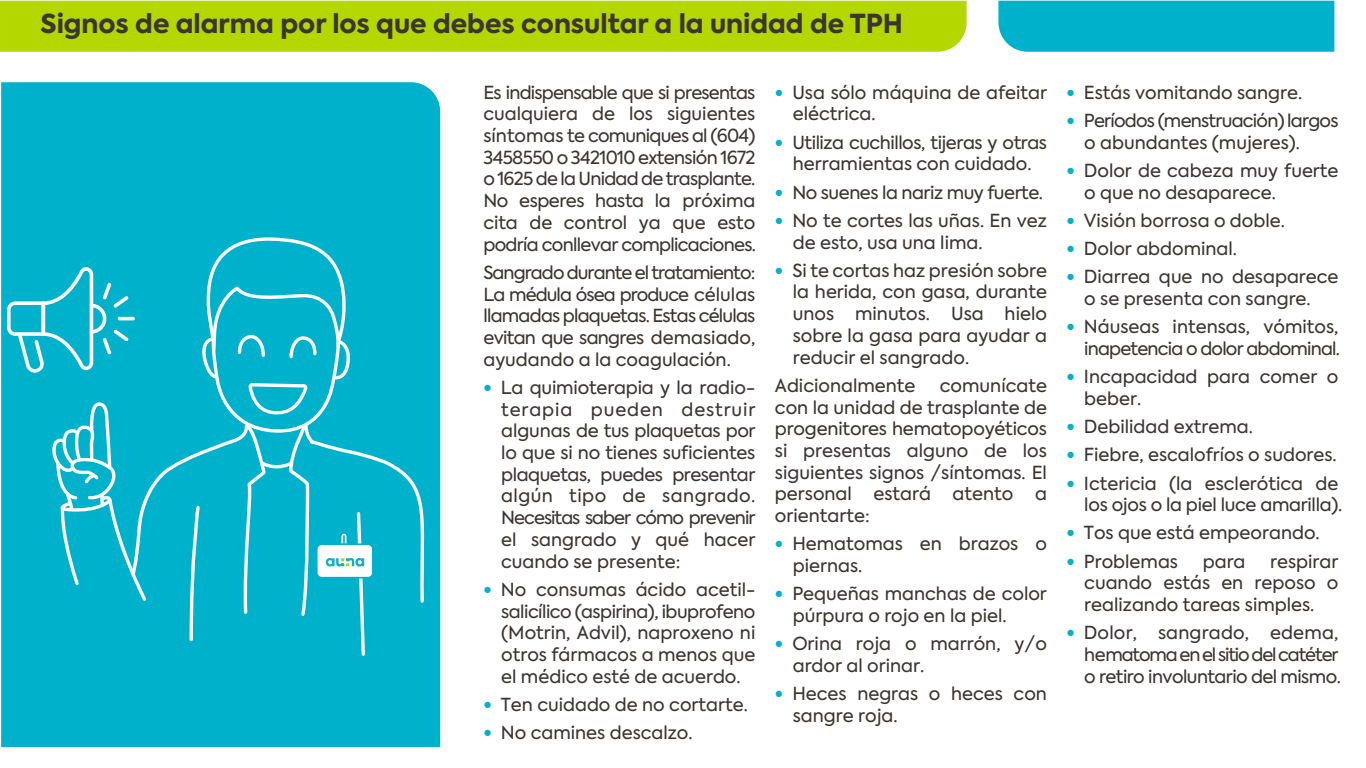
<style>
.page{position:relative;width:1366px;height:768px;background:#fff}
.page>*{position:absolute;margin:0;border:0;box-sizing:border-box;transform-origin:0 0}
.t1{font:800 26.1px "Axiforma";color:#3c3631}
.t2{font:17.9px/21.7px "Axiforma";color:#3c3631}
.t3{font:17.9px/21.7px "Axiforma";letter-spacing:-.025em;color:#3c3631;text-align:center}
.t4{font:17.9px/21.7px "Axiforma";letter-spacing:-.03em;color:#3c3631}
.t5{font:17.9px/21.7px "Axiforma";letter-spacing:-.045em;color:#3c3631;text-align:right}
.t6{font:17.9px/21.7px "Axiforma";letter-spacing:-.04em;color:#3c3631}
.s1{font-weight:800;color:#00b1cc}
</style>
<div class="page">
<div style="left:0;top:1px;width:967px;height:51px;background:#b5d700"></div>
<div style="left:998px;top:1px;width:336px;height:51px;background:#00b1cc"></div>
<div style="left:1px;top:82px;width:439px;height:665px;background:#00b1cc"></div>
<svg style="left:7px;top:237px;width:425px;height:436px"></svg>
<p class="t1" style="left:41px;top:6px;width:864px">Signos de alarma por los que debes consultar a la unidad de TPH</p>
<p class="t2" style="left:483px;top:82px;width:274px;text-align:justify">Es indispensable que si presentas cualquiera de los siguientes síntomas te comuniques al (604)<br>3458550 o 3421010 extensión 1672 o 1625 de la Unidad de trasplante.<br>No esperes hasta la próxima cita de control ya que esto podría conllevar complicaciones.</p>
<p class="t2" style="left:483px;top:262px;width:273px;text-align:justify">Sangrado durante el tratamiento:<br>La médula ósea produce células llamadas plaquetas. Estas células evitan que sangres demasiado, ayudando a la coagulación.</p>
<p class="t2" style="left:501px;top:377px;width:256px;text-align:justify;text-indent:-18px"><span class="s1">•</span> La quimioterapia y la radio&shy;terapia pueden destruir algunas de tus plaquetas por lo que si no tienes suficientes plaquetas, puedes presentar algún tipo de sangrado.<br>Necesitas saber cómo prevenir el sangrado y qué hacer cuando se presente:</p>
<p class="t2" style="left:501px;top:579px;width:256px;text-align:justify;text-indent:-18px"><span class="s1">•</span> No consumas ácido acetil&shy;salicílico (aspirina), ibuprofeno (Motrin, Advil), naproxeno ni otros fármacos a menos que el médico esté de acuerdo.</p>
<p class="t2" style="left:483px;top:694px;width:266px"><span class="s1">•</span> Ten cuidado de no cortarte.</p>
<p class="t2" style="left:483px;top:722px;width:211px"><span class="s1">•</span> No camines descalzo.</p>
<p class="t2" style="left:793px;top:82px;width:256px;text-indent:-18px"><span class="s1">•</span> Usa sólo máquina de afeitar eléctrica.</p>
<p class="t3" style="left:775px;top:132px;width:274px"><span class="s1">•</span> Utiliza cuchillos, tijeras y otras herramientas con cuidado.</p>
<p class="t3" style="left:775px;top:182px;width:270px"><span class="s1">•</span> No suenes la nariz muy fuerte.</p>
<p class="t2" style="left:793px;top:210px;width:256px;text-indent:-18px"><span class="s1">•</span> No te cortes las uñas. En vez de esto, usa una lima.</p>
<p class="t2" style="left:793px;top:260px;width:256px;text-align:justify;text-indent:-18px"><span class="s1">•</span> Si te cortas haz presión sobre la herida, con gasa, durante unos minutos. Usa hielo sobre la gasa para ayudar a reducir el sangrado.</p>
<p class="t2" style="left:775px;top:375px;width:142px">Adicionalmente</p>
<p class="t2" style="left:775px;top:375px;width:274px;text-align:justify;text-indent:165px">comunícate con la unidad de trasplante de progenitores hematopoyéticos si presentas alguno de los siguientes signos /síntomas. El personal estará atento a orientarte:</p>
<p class="t2" style="left:793px;top:533px;width:256px;text-indent:-18px"><span class="s1">•</span> Hematomas en brazos o piernas.</p>
<p class="t2" style="left:793px;top:583px;width:256px;text-indent:-18px"><span class="s1">•</span> Pequeñas manchas de color púrpura o rojo en la piel.</p>
<p class="t2" style="left:793px;top:633px;width:256px;text-indent:-18px"><span class="s1">•</span> Orina roja o marrón, y/o ardor al orinar.</p>
<p class="t2" style="left:793px;top:683px;width:256px;text-indent:-18px"><span class="s1">•</span> Heces negras o heces con sangre roja.</p>
<p class="t2" style="left:1067px;top:82px;width:237px"><span class="s1">•</span> Estás vomitando sangre.</p>
<p class="t6" style="left:1084px;top:110px;width:256px;text-indent:-18px"><span class="s1">•</span> Períodos (menstruación) largos o abundantes (mujeres).</p>
<p class="t2" style="left:1084px;top:160px;width:256px;text-indent:-18px"><span class="s1">•</span> Dolor de cabeza muy fuerte o que no desaparece.</p>
<p class="t2" style="left:1067px;top:210px;width:220px"><span class="s1">•</span> Visión borrosa o doble.</p>
<p class="t2" style="left:1067px;top:238px;width:172px"><span class="s1">•</span> Dolor abdominal.</p>
<p class="t2" style="left:1067px;top:266px;width:274px;text-align:center"><span class="s1">•</span> Diarrea que no desaparece o se presenta con sangre.</p>
<p class="t5" style="left:1067px;top:316px;width:275px"><span class="s1">•</span> Náuseas intensas, vómitos, inapetencia o dolor abdominal.</p>
<p class="t2" style="left:1084px;top:366px;width:256px;text-indent:-18px"><span class="s1">•</span> Incapacidad para comer o beber.</p>
<p class="t2" style="left:1067px;top:416px;width:188px"><span class="s1">•</span> Debilidad extrema.</p>
<p class="t2" style="left:1067px;top:444px;width:272px"><span class="s1">•</span> Fiebre, escalofríos o sudores.</p>
<p class="t2" style="left:1067px;top:473px;width:277px;text-align:right"><span class="s1">•</span> Ictericia (la esclerótica de los ojos o la piel luce amarilla).</p>
<p class="t2" style="left:1067px;top:522px;width:255px"><span class="s1">•</span> Tos que está empeorando.</p>
<p class="t2" style="left:1067px;top:551px;width:113px"><span class="s1">•</span> Problemas</p>
<p class="t2" style="left:1203px;top:551px;width:44px">para</p>
<p class="t2" style="left:1084px;top:551px;width:256px;text-align:justify;text-indent:186px">respirar cuando estás en reposo o realizando tareas simples.</p>
<p class="t4" style="left:1084px;top:622px;width:258px;text-indent:-18px"><span class="s1">•</span> Dolor, sangrado, edema, hematoma en el sitio del catéter o retiro involuntario del mismo.</p>
</div>
